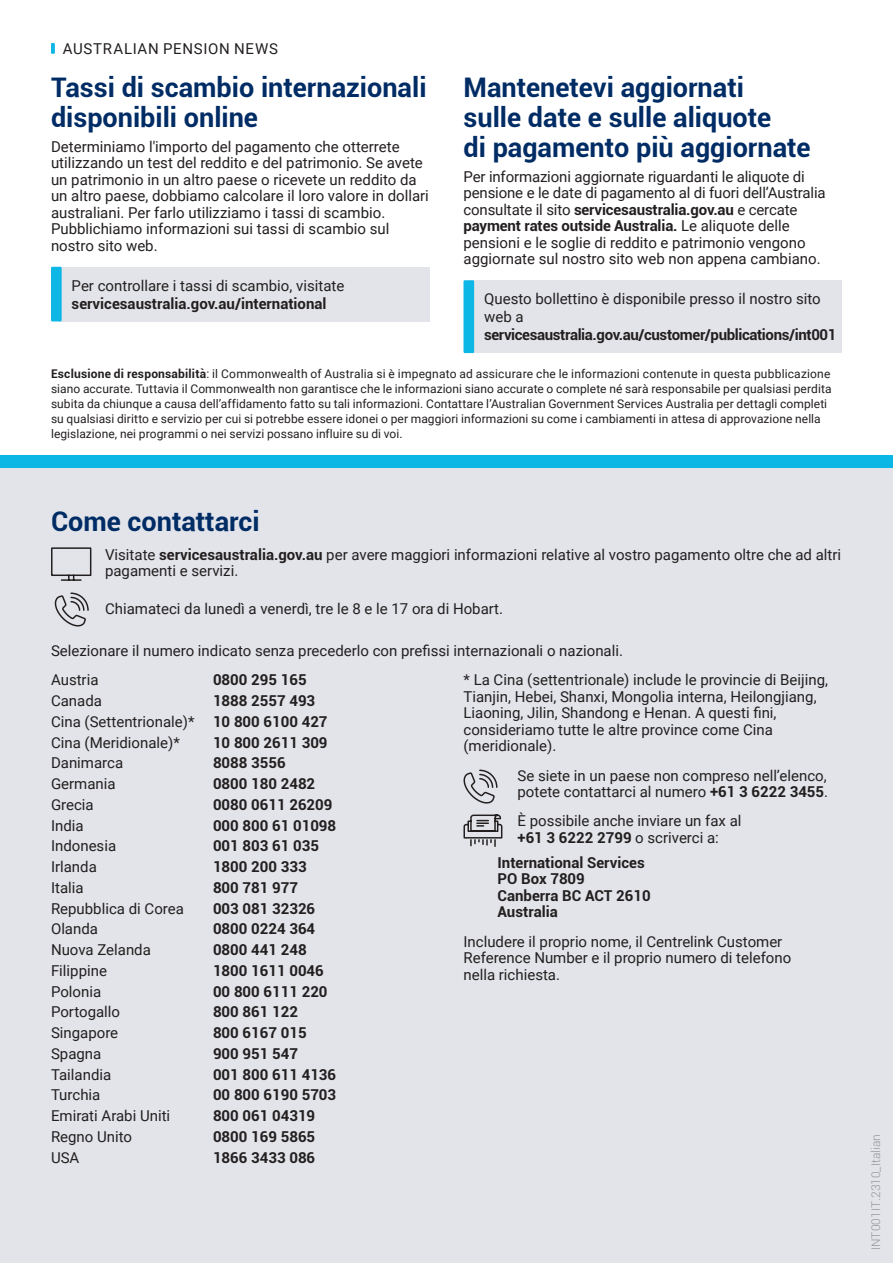
<style>
.page{position:relative;width:893px;height:1263px;background:#fff}
.page>*{position:absolute;margin:0;border:0;box-sizing:border-box;transform-origin:0 0}
.Heading_02{font:700 27px/30px "Roboto";color:#002c65}
.Body{font:15px/16.5px "Roboto";color:#231f20}
.Body-2{font:700 15px "Roboto";color:#231f20}
.Body-3{font:700 15px/18px "Roboto";letter-spacing:-.025em;color:#231f20}
.Body-4{font:15px "Roboto";letter-spacing:.045em;color:#231f20}
.Footnotes{font:12px/15px "Roboto";letter-spacing:.005em;color:#231f20}
.Heading_03{font:300 12px "Roboto";color:#939598}
.s1{font-weight:700}
.s2{font-weight:400}
</style>
<div class="page">
<svg style="left:51px;top:43px;width:4px;height:11px"></svg>
<div style="left:0;top:463px;width:893px;height:800px;background:#e2e4e9"></div>
<div style="left:0;top:455px;width:893px;height:13px;background:#0cb6e5"></div>
<div style="left:59px;top:267px;width:370px;height:54px;background:#e2e4e9"></div>
<div style="left:51px;top:267px;width:11px;height:54px;background:#0cb6e5"></div>
<div style="left:471px;top:280px;width:371px;height:73px;background:#e2e4e9"></div>
<div style="left:463px;top:280px;width:11px;height:73px;background:#0cb6e5"></div>
<svg style="left:51px;top:547px;width:41px;height:34px"></svg>
<svg style="left:54px;top:592px;width:35px;height:35px"></svg>
<svg style="left:463px;top:769px;width:40px;height:78px"></svg>
<p class="Body-4" style="left:63px;top:38px;width:217px">AUSTRALIAN PENSION NEWS</p>
<p class="Heading_02" style="left:51px;top:71px;width:377px">Tassi di scambio internazionali disponibili online</p>
<p class="Body" style="left:51px;top:138px;width:379px">Determiniamo l'importo del pagamento che otterrete utilizzando un test del reddito e del patrimonio. Se avete un patrimonio in un altro paese o ricevete un reddito da un altro paese, dobbiamo calcolare il loro valore in dollari australiani. Per farlo utilizziamo i tassi di scambio.<br>Pubblichiamo informazioni sui tassi di scambio sul nostro sito web.</p>
<p class="Body" style="left:72px;top:276px;width:274px;line-height:18px">Per controllare i tassi di scambio, visitate <span class="s1">servicesaustralia.gov.au/international</span></p>
<p class="Heading_02" style="left:463px;top:71px;width:349px">Mantenetevi aggiornati<br>sulle date e sulle aliquote<br>di pagamento più aggiornate</p>
<p class="Body" style="left:463px;top:168px;width:364px">Per informazioni aggiornate riguardanti le aliquote di pensione e le date di pagamento al di fuori dell’Australia consultate il sito <span class="s1">servicesaustralia.gov.au</span> e cercate <span class="s1">payment rates outside Australia.</span> Le aliquote delle pensioni e le soglie di reddito e patrimonio vengono aggiornate sul nostro sito web non appena cambiano.</p>
<p class="Body-3" style="left:484px;top:289px;width:354px"><span class="s2">Questo bollettino è disponibile presso il nostro sito web a </span>servicesaustralia.gov.au/customer/publications/int001</p>
<p class="Footnotes" style="left:51px;top:365px;width:782px"><span class="s1">Esclusione di responsabilità</span>: il Commonwealth of Australia si è impegnato ad assicurare che le informazioni contenute in questa pubblicazione siano accurate. Tuttavia il Commonwealth non garantisce che le informazioni siano accurate o complete né sarà responsabile per qualsiasi perdita subita da chiunque a causa dell’affidamento fatto su tali informazioni. Contattare l’Australian Government Services Australia per dettagli completi su qualsiasi diritto e servizio per cui si potrebbe essere idonei o per maggiori informazioni su come i cambiamenti in attesa di approvazione nella legislazione, nei programmi o nei servizi possano influire su di voi.</p>
<p class="Heading_02" style="left:51px;top:505px;width:210px">Come contattarci</p>
<p class="Body" style="left:105px;top:546px;width:738px">Visitate <span class="s1">servicesaustralia.gov.au</span> per avere maggiori informazioni relative al vostro pagamento oltre che ad altri pagamenti e servizi.</p>
<p class="Body" style="left:105px;top:600px;width:400px">Chiamateci da lunedì a venerdì, tre le 8 e le 17 ora di Hobart.</p>
<p class="Body" style="left:51px;top:642px;width:573px">Selezionare il numero indicato senza precederlo con prefissi internazionali o nazionali.</p>
<p class="Body" style="left:51px;top:671px;width:49px">Austria</p>
<p class="Body-2" style="left:213px;top:669px;width:95px">0800 295 165</p>
<p class="Body" style="left:51px;top:692px;width:52px">Canada</p>
<p class="Body-2" style="left:213px;top:690px;width:104px">1888 2557 493</p>
<p class="Body" style="left:51px;top:713px;width:278px">Cina (Settentrionale)* <span class="s1">10 800 6100 427</span></p>
<p class="Body" style="left:51px;top:733px;width:130px">Cina (Meridionale)*</p>
<p class="Body-2" style="left:213px;top:732px;width:116px">10 800 2611 309</p>
<p class="Body" style="left:51px;top:754px;width:74px">Danimarca</p>
<p class="Body-2" style="left:213px;top:752px;width:74px">8088 3556</p>
<p class="Body" style="left:51px;top:775px;width:66px">Germania</p>
<p class="Body-2" style="left:213px;top:773px;width:104px">0800 180 2482</p>
<p class="Body" style="left:51px;top:796px;width:44px">Grecia</p>
<p class="Body-2" style="left:213px;top:794px;width:121px">0080 0611 26209</p>
<p class="Body" style="left:51px;top:816px;width:34px">India</p>
<p class="Body-2" style="left:213px;top:815px;width:125px">000 800 61 01098</p>
<p class="Body" style="left:51px;top:837px;width:67px">Indonesia</p>
<p class="Body-2" style="left:213px;top:835px;width:107px">001 803 61 035</p>
<p class="Body" style="left:51px;top:858px;width:47px">Irlanda</p>
<p class="Body-2" style="left:213px;top:856px;width:95px">1800 200 333</p>
<p class="Body" style="left:51px;top:879px;width:34px">Italia</p>
<p class="Body-2" style="left:213px;top:877px;width:86px">800 781 977</p>
<p class="Body" style="left:51px;top:899px;width:134px">Repubblica di Corea</p>
<p class="Body-2" style="left:213px;top:898px;width:104px">003 081 32326</p>
<p class="Body" style="left:51px;top:920px;width:49px">Olanda</p>
<p class="Body-2" style="left:213px;top:918px;width:104px">0800 0224 364</p>
<p class="Body" style="left:51px;top:941px;width:101px">Nuova Zelanda</p>
<p class="Body-2" style="left:213px;top:939px;width:95px">0800 441 248</p>
<p class="Body" style="left:51px;top:962px;width:57px">Filippine</p>
<p class="Body-2" style="left:213px;top:960px;width:112px">1800 1611 0046</p>
<p class="Body" style="left:51px;top:982px;width:52px">Polonia</p>
<p class="Body-2" style="left:213px;top:981px;width:116px">00 800 6111 220</p>
<p class="Body" style="left:51px;top:1003px;width:71px">Portogallo</p>
<p class="Body-2" style="left:213px;top:1001px;width:86px">800 861 122</p>
<p class="Body" style="left:51px;top:1024px;width:69px">Singapore</p>
<p class="Body-2" style="left:213px;top:1022px;width:95px">800 6167 015</p>
<p class="Body" style="left:51px;top:1045px;width:52px">Spagna</p>
<p class="Body-2" style="left:213px;top:1043px;width:86px">900 951 547</p>
<p class="Body" style="left:51px;top:1065px;width:62px">Tailandia</p>
<p class="Body-2" style="left:213px;top:1064px;width:125px">001 800 611 4136</p>
<p class="Body" style="left:51px;top:1086px;width:51px">Turchia</p>
<p class="Body-2" style="left:213px;top:1084px;width:125px">00 800 6190 5703</p>
<p class="Body" style="left:51px;top:1107px;width:121px">Emirati Arabi Uniti</p>
<p class="Body-2" style="left:213px;top:1105px;width:104px">800 061 04319</p>
<p class="Body" style="left:51px;top:1128px;width:83px">Regno Unito</p>
<p class="Body-2" style="left:213px;top:1126px;width:104px">0800 169 5865</p>
<p class="Body" style="left:51px;top:1148px;width:30px">USA</p>
<p class="Body-2" style="left:213px;top:1147px;width:104px">1866 3433 086</p>
<p class="Body" style="left:463px;top:671px;width:366px">* La Cina (settentrionale) include le provincie di Beijing, Tianjin, Hebei, Shanxi, Mongolia interna, Heilongjiang, Liaoning, Jilin, Shandong e Henan. A questi fini, consideriamo tutte le altre province come Cina (meridionale).</p>
<p class="Body" style="left:517px;top:766px;width:312px">Se siete in un paese non compreso nell’elenco, potete contattarci al numero <span class="s1">+61 3 6222 3455</span>.</p>
<p class="Body" style="left:517px;top:812px;width:226px">È possibile anche inviare un fax al <span class="s1">+61 3 6222 2799</span> o scriverci a:</p>
<p class="Body-2" style="left:497px;top:852px;width:149px">International Services</p>
<p class="Body-2" style="left:497px;top:868px;width:89px">PO Box 7809</p>
<p class="Body-2" style="left:497px;top:885px;width:155px">Canberra BC ACT 2610</p>
<p class="Body-2" style="left:497px;top:901px;width:62px">Australia</p>
<p class="Body" style="left:463px;top:932px;width:329px">Includere il proprio nome, il Centrelink Customer<br>Reference Number e il proprio numero di telefono nella richiesta.</p>
<p class="Heading_03" style="left:868px;top:1250px;width:118px;rotate:-90deg">INT001IT.2310_Italian</p>
</div>
